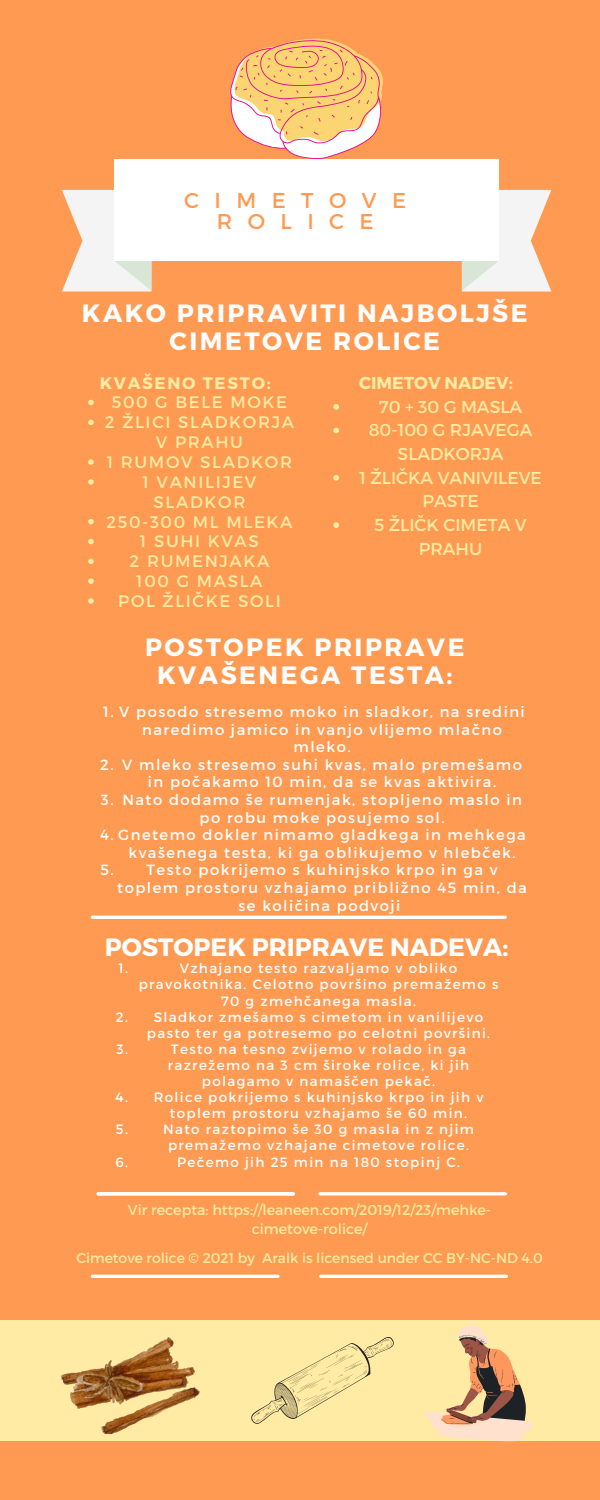
<style>
.page{position:relative;width:600px;height:1500px;background:#ff9a52}
.page>*{position:absolute;margin:0;border:0;box-sizing:border-box;transform-origin:0 0}
.t1{font:700 25px/28.6px "Montserrat";letter-spacing:.1em;color:#fff;text-align:center}
.t2{font:700 25px "Montserrat";color:#fff}
.t3{font:21.4px/21.1px "Montserrat";letter-spacing:.72em;color:#ff9a52;text-align:center}
.t4{font:17.2px/23.7px "Montserrat";color:#ffeba3;text-align:center}
.t5{font:700 17.2px "Montserrat";color:#ffeba3}
.t6{font:16.6px/19.8px "Montserrat";letter-spacing:.1em;color:#ffeba3;text-align:center}
.t7{font:700 16.6px "Montserrat";letter-spacing:.1em;color:#ffeba3}
.t8{font:14.8px/17.6px "Montserrat";letter-spacing:.1em;color:#fff;text-align:center}
.t9{font:14.3px "Montserrat";color:#ffeba3}
.t10{font:14px "Montserrat";color:#ffeba3}
.t11{font:13.5px/16.1px "Montserrat";letter-spacing:.1em;color:#fff;text-align:center}
</style>
<div class="page">
<svg style="left:462px;top:190px;width:89px;height:102px;background:#f3e4d7"></svg>
<svg style="left:62px;top:190px;width:89px;height:102px"></svg>
<div style="left:114px;top:159px;width:385px;height:102px;background:#fff"></div>
<hr style="left:93px;top:916px;width:412px;height:3px;background:#fff">
<svg style="left:98px;top:1192px;width:195px;height:4px"></svg>
<hr style="left:93px;top:1275px;width:185px;height:3px;background:#fff">
<svg style="left:320px;top:1192px;width:185px;height:4px"></svg>
<hr style="left:321px;top:1275px;width:185px;height:3px;background:#fff">
<div style="left:0;top:1320px;width:600px;height:121px;background:#ffeba3"></div>
<svg style="left:230px;top:38px;width:153px;height:121px"></svg>
<svg style="left:251px;top:1337px;width:143px;height:87px"></svg>
<img style="left:62px;top:1337px;width:138px;height:96px">
<svg style="left:88px;top:400px;width:6px;height:5px"></svg>
<svg style="left:88px;top:420px;width:6px;height:5px"></svg>
<svg style="left:88px;top:459px;width:6px;height:6px"></svg>
<svg style="left:88px;top:479px;width:6px;height:6px"></svg>
<svg style="left:88px;top:519px;width:6px;height:5px"></svg>
<svg style="left:88px;top:539px;width:6px;height:5px"></svg>
<svg style="left:88px;top:559px;width:6px;height:5px"></svg>
<svg style="left:88px;top:578px;width:6px;height:6px"></svg>
<svg style="left:88px;top:598px;width:6px;height:6px"></svg>
<svg style="left:425px;top:1325px;width:107px;height:116px"></svg>
<svg style="left:333px;top:404px;width:6px;height:6px"></svg>
<svg style="left:333px;top:428px;width:6px;height:5px"></svg>
<svg style="left:333px;top:475px;width:6px;height:6px"></svg>
<svg style="left:333px;top:522px;width:6px;height:6px"></svg>
<p class="t3" style="left:184px;top:188px;width:223px">CIMETOVE<br>ROLICE</p>
<p class="t1" style="left:82px;top:297px;width:447px">KAKO PRIPRAVITI NAJBOLJŠE<br>CIMETOVE ROLICE</p>
<p class="t7" style="left:100px;top:372px;width:172px">KVAŠENO TESTO:</p>
<p class="t6" style="left:112px;top:392px;width:177px">500 G BELE MOKE</p>
<p class="t6" style="left:105px;top:412px;width:191px">2 ŽLICI SLADKORJA<br>V PRAHU</p>
<p class="t6" style="left:107px;top:451px;width:187px">1 RUMOV SLADKOR</p>
<p class="t6" style="left:142px;top:471px;width:115px">1 VANILIJEV<br>SLADKOR</p>
<p class="t6" style="left:106px;top:511px;width:188px">250-300 ML MLEKA</p>
<p class="t6" style="left:140px;top:531px;width:120px">1 SUHI KVAS</p>
<p class="t6" style="left:130px;top:551px;width:141px">2 RUMENJAKA</p>
<p class="t6" style="left:136px;top:570px;width:128px">100 G MASLA</p>
<p class="t6" style="left:118px;top:590px;width:164px">POL ŽLIČKE SOLI</p>
<p class="t5" style="left:359px;top:372px;width:155px">CIMETOV NADEV:</p>
<p class="t4" style="left:379px;top:394px;width:145px">70 + 30 G MASLA</p>
<p class="t4" style="left:369px;top:417px;width:165px">80-100 G RJAVEGA<br>SLADKORJA</p>
<p class="t4" style="left:359px;top:465px;width:184px">1 ŽLIČKA VANIVILEVE<br>PASTE</p>
<p class="t4" style="left:374px;top:512px;width:154px">5 ŽLIČK CIMETA V<br>PRAHU</p>
<p class="t1" style="left:145px;top:631px;width:321px">POSTOPEK PRIPRAVE<br>KVAŠENEGA TESTA:</p>
<p class="t8" style="left:103px;top:702px;width:423px">1. V posodo stresemo moko in sladkor, na sredini</p>
<p class="t8" style="left:142px;top:720px;width:361px">naredimo jamico in vanjo vlijemo mlačno</p>
<p class="t8" style="left:294px;top:737px;width:58px">mleko.</p>
<p class="t8" style="left:122px;top:755px;width:401px">V mleko stresemo suhi kvas, malo premešamo in počakamo 10 min, da se kvas aktivira.</p>
<p class="t8" style="left:122px;top:790px;width:401px">Nato dodamo še rumenjak, stopljeno maslo in po robu moke posujemo sol.</p>
<p class="t8" style="left:128px;top:825px;width:399px;text-align:left;text-indent:-28px">4. Gnetemo dokler nimamo gladkega in mehkega kvašenega testa, ki ga oblikujemo v hlebček.</p>
<p class="t8" style="left:117px;top:861px;width:411px">Testo pokrijemo s kuhinjsko krpo in ga v toplem prostoru vzhajamo približno 45 min, da se količina podvoji</p>
<p class="t8" style="left:100px;top:755px;width:15px">2.</p>
<p class="t8" style="left:101px;top:790px;width:14px">3.</p>
<p class="t8" style="left:100px;top:861px;width:15px">5.</p>
<p class="t2" style="left:105px;top:930px;width:405px">POSTOPEK PRIPRAVE NADEVA:</p>
<p class="t11" style="left:118px;top:960px;width:11px">1.</p>
<p class="t11" style="left:116px;top:1008px;width:14px">2.</p>
<p class="t11" style="left:116px;top:1040px;width:13px">3.</p>
<p class="t11" style="left:116px;top:1089px;width:14px">4.</p>
<p class="t11" style="left:116px;top:1121px;width:14px">5.</p>
<p class="t11" style="left:115px;top:1153px;width:14px">6.</p>
<p class="t11" style="left:139px;top:960px;width:361px">Vzhajano testo razvaljamo v obliko pravokotnika. Celotno površino premažemo s<br>70 g zmehčanega masla.</p>
<p class="t11" style="left:147px;top:1008px;width:345px">Sladkor zmešamo s cimetom in vanilijevo pasto ter ga potresemo po celotni površini.</p>
<p class="t11" style="left:168px;top:1040px;width:303px">Testo na tesno zvijemo v rolado in ga razrežemo na 3 cm široke rolice, ki jih polagamo v namaščen pekač.</p>
<p class="t11" style="left:154px;top:1089px;width:331px">Rolice pokrijemo s kuhinjsko krpo in jih v toplem prostoru vzhajamo še 60 min.</p>
<p class="t11" style="left:163px;top:1121px;width:312px">Nato raztopimo še 30 g masla in z njim premažemo vzhajane cimetove rolice.</p>
<p class="t11" style="left:177px;top:1153px;width:285px">Pečemo jih 25 min na 180 stopinj C.</p>
<p class="t9" style="left:128px;top:1200px;width:365px">Vir recepta: https://leaneen.com/2019/12/23/mehke-</p>
<p class="t9" style="left:252px;top:1220px;width:117px">cimetove-rolice/</p>
<p class="t10" style="left:76px;top:1248px;width:468px">Cimetove rolice © 2021 by Aralk is licensed under CC BY-NC-ND 4.0</p>
</div>
